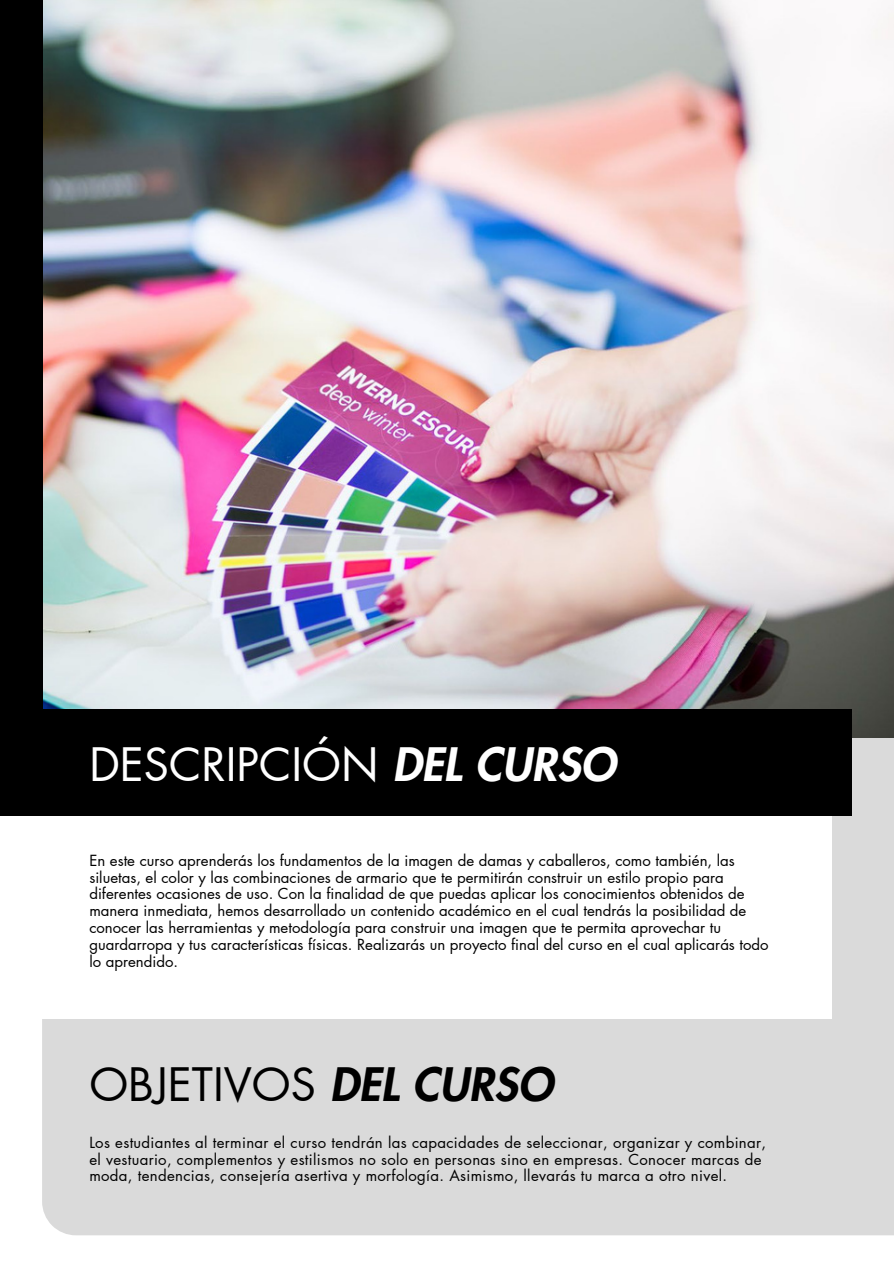
<style>
.page{position:relative;width:894px;height:1264px;background:#fff}
.page>*{position:absolute;margin:0;border:0;box-sizing:border-box;transform-origin:0 0}
.t1{font:45px "Futura LT Pro";color:#fff}
.t2{font:45px "Futura LT Pro";color:#000}
.t3{font:15px/16.8px "Futura LT Pro";color:#000}
.t4{font:15px/16.8px "Futura LT Pro";letter-spacing:.02em;color:#000}
.s1{font-weight:800;font-style:italic}
</style>
<div class="page">
<div style="left:42px;top:0;width:851px;height:1235px;background:#dadada"></div>
<img style="left:43px;top:0;width:850px;height:737px">
<div style="left:0;top:0;width:43px;height:805px;background:#000"></div>
<div style="left:0;top:805px;width:831px;height:213px;background:#fff"></div>
<div style="left:0;top:709px;width:851px;height:106px;background:#000"></div>
<h1 class="t1" style="left:89px;top:744px;width:527px">DESCRIPCIÓN <span class="s1">DEL CURSO</span></h1>
<p class="t3" style="left:89px;top:852px;width:680px">En este curso aprenderás los fundamentos de la imagen de damas y caballeros, como también, las siluetas, el color y las combinaciones de armario que te permitirán construir un estilo propio para diferentes ocasiones de uso. Con la finalidad de que puedas aplicar los conocimientos obtenidos de manera inmediata, hemos desarrollado un contenido académico en el cual tendrás la posibilidad de conocer las herramientas y metodología para construir una imagen que te permita aprovechar tu guardarropa y tus características físicas. Realizarás un proyecto final del curso en el cual aplicarás todo lo aprendido.</p>
<h1 class="t2" style="left:89px;top:1063px;width:465px">OBJETIVOS <span class="s1">DEL CURSO</span></h1>
<p class="t4" style="left:89px;top:1134px;width:678px">Los estudiantes al terminar el curso tendrán las capacidades de seleccionar, organizar y combinar, el vestuario, complementos y estilismos no solo en personas sino en empresas. Conocer marcas de moda, tendencias, consejería asertiva y morfología. Asimismo, llevarás tu marca a otro nivel.</p>
</div>
